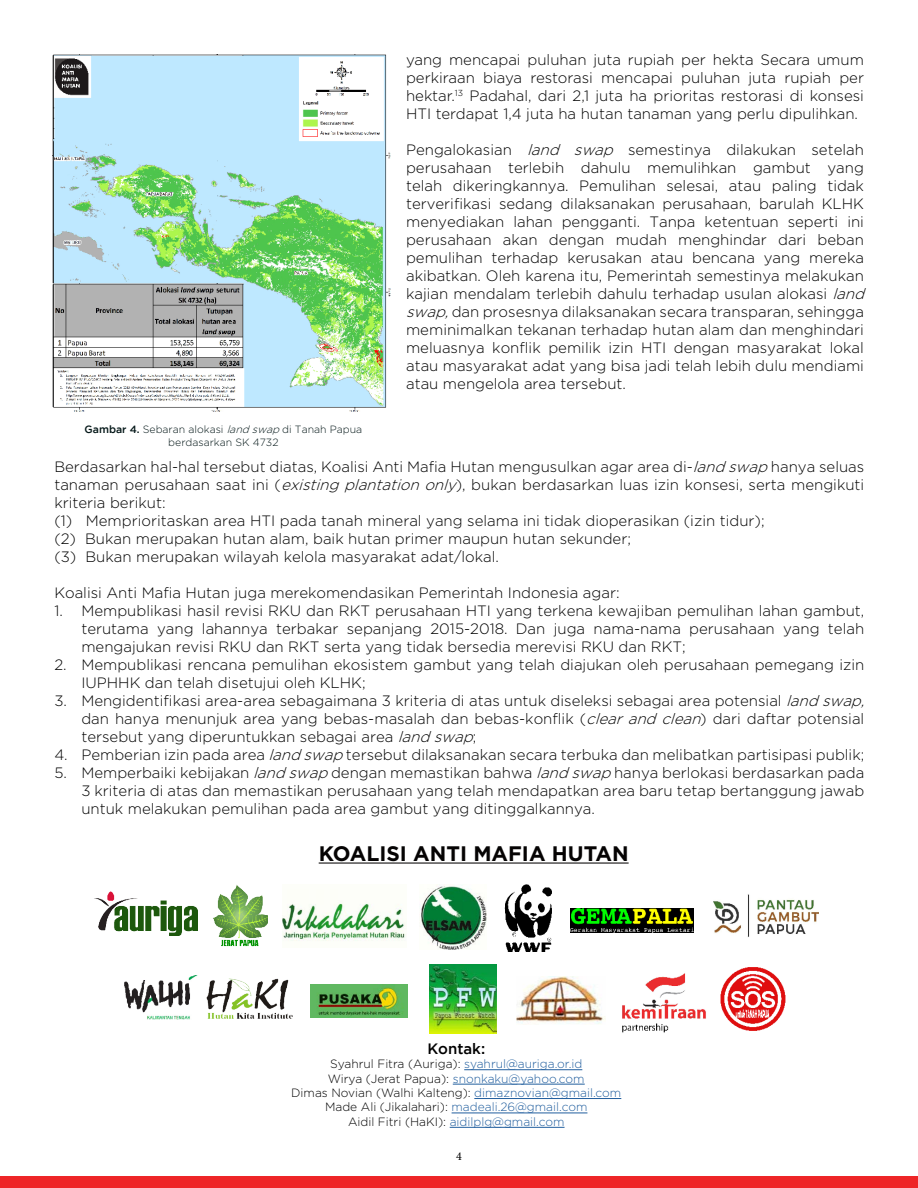
<style>
.page{position:relative;width:918px;height:1188px;background:#fff}
.page>*{position:absolute;margin:0;border:0;box-sizing:border-box;transform-origin:0 0}
.t1{font:700 21px "Gotham";color:#050303}
.t2{font:300 15px/18px "Gotham";color:#000101}
.t3{font:300 15px/18px "Gotham";color:#000;text-align:justify}
.t4{font:500 15px "Gotham";color:#000}
.t5{font:300 12px/14.4px "Gotham";color:#000;text-align:center}
.t6{font:12px "Minion Pro";color:#000}
.t7{font:300 10.5px/12.6px "Gotham";color:#041718;text-align:center}
.s1{font-weight:500}
.s2{font-style:italic}
.s3{color:#215e9e}
</style>
<div class="page">
<div style="left:0;top:1177px;width:918px;height:11px;background:#ee2527"></div>
<hr style="left:319px;top:863px;width:310px;height:1px;background:#050303">
<img style="left:622px;top:973px;width:84px;height:60px">
<img style="left:713px;top:894px;width:106px;height:43px">
<img style="left:571px;top:908px;width:123px;height:25px">
<img style="left:310px;top:984px;width:98px;height:33px">
<img style="left:94px;top:892px;width:103px;height:44px">
<img style="left:124px;top:975px;width:74px;height:44px">
<img style="left:213px;top:885px;width:55px;height:62px">
<img style="left:206px;top:979px;width:87px;height:40px">
<img style="left:282px;top:903px;width:124px;height:38px">
<img style="left:420px;top:884px;width:67px;height:66px">
<img style="left:504px;top:884px;width:48px;height:68px">
<img style="left:516px;top:976px;width:89px;height:48px">
<img style="left:721px;top:967px;width:65px;height:64px">
<img style="left:430px;top:965px;width:66px;height:68px">
<hr style="left:464px;top:1069px;width:118px;height:1px;background:#215e9e">
<hr style="left:453px;top:1084px;width:132px;height:1px;background:#215e9e">
<hr style="left:474px;top:1098px;width:147px;height:1px;background:#215e9e">
<hr style="left:452px;top:1113px;width:135px;height:1px;background:#215e9e">
<hr style="left:450px;top:1127px;width:115px;height:1px;background:#215e9e">
<img style="left:52px;top:54px;width:339px;height:358px">
<p class="t7" style="left:85px;top:423px;width:279px"><span class="s1">Gambar 4.</span> Sebaran alokasi <span class="s2">land swap</span> di Tanah Papua berdasarkan SK 4732</p>
<p class="t3" style="left:406px;top:50px;width:459px">yang mencapai puluhan juta rupiah per hekta Secara umum perkiraan biaya restorasi mencapai puluhan juta rupiah per hektar.<sup>13</sup> Padahal, dari 2,1 juta ha prioritas restorasi di konsesi HTI terdapat 1,4 juta ha hutan tanaman yang perlu dipulihkan.</p>
<p class="t2" style="left:406px;top:140px;width:464px">Pengalokasian <span class="s2">land swap</span> semestinya dilakukan setelah perusahaan terlebih dahulu memulihkan gambut yang telah dikeringkannya. Pemulihan selesai, atau paling tidak terverifikasi sedang dilaksanakan perusahaan, barulah KLHK menyediakan lahan pengganti. Tanpa ketentuan seperti ini perusahaan akan dengan mudah menghindar dari beban pemulihan terhadap kerusakan atau bencana yang mereka akibatkan. Oleh karena itu, Pemerintah semestinya melakukan kajian mendalam terlebih dahulu terhadap usulan alokasi <span class="s2">land swap,</span>dan prosesnya dilaksanakan secara transparan, sehingga meminimalkan tekanan terhadap hutan alam dan menghindari meluasnya konflik pemilik izin HTI dengan masyarakat lokal atau masyarakat adat yang bisa jadi telah lebih dulu mendiami atau mengelola area tersebut.</p>
<p class="t2" style="left:54px;top:458px;width:812px">Berdasarkan hal-hal tersebut diatas, Koalisi Anti Mafia Hutan mengusulkan agar area di-<span class="s2">land swap</span> hanya seluas tanaman perusahaan saat ini (<span class="s2">existing plantation only</span>), bukan berdasarkan luas izin konsesi, serta mengikuti kriteria berikut:<br>(1) Memprioritaskan area HTI pada tanah mineral yang selama ini tidak dioperasikan (izin tidur);<br>(2) Bukan merupakan hutan alam, baik hutan primer maupun hutan sekunder;<br>(3) Bukan merupakan wilayah kelola masyarakat adat/lokal.</p>
<p class="t2" style="left:54px;top:584px;width:567px">Koalisi Anti Mafia Hutan juga merekomendasikan Pemerintah Indonesia agar:</p>
<p class="t2" style="left:81px;top:602px;width:785px;text-align:justify;text-indent:-27px">1. Mempublikasi hasil revisi RKU dan RKT perusahaan HTI yang terkena kewajiban pemulihan lahan gambut, terutama yang lahannya terbakar sepanjang 2015-2018. Dan juga nama-nama perusahaan yang telah mengajukan revisi RKU dan RKT serta yang tidak bersedia merevisi RKU dan RKT;</p>
<p class="t2" style="left:81px;top:656px;width:785px;text-indent:-27px">2. Mempublikasi rencana pemulihan ekosistem gambut yang telah diajukan oleh perusahaan pemegang izin<br>IUPHHK dan telah disetujui oleh KLHK;</p>
<p class="t2" style="left:81px;top:692px;width:789px;text-indent:-27px">3. Mengidentifikasi area-area sebagaimana 3 kriteria di atas untuk diseleksi sebagai area potensial <span class="s2">land swap, </span>dan hanya menunjuk area yang bebas-masalah dan bebas-konflik (<span class="s2">clear and clean</span>) dari daftar potensial tersebut yang diperuntukkan sebagai area <span class="s2">land swap</span>;</p>
<p class="t2" style="left:54px;top:746px;width:812px">4. Pemberian izin pada area <span class="s2">land swap</span> tersebut dilaksanakan secara terbuka dan melibatkan partisipasi publik;</p>
<p class="t2" style="left:81px;top:764px;width:785px;text-align:justify;text-indent:-27px">5. Memperbaiki kebijakan <span class="s2">land swap</span> dengan memastikan bahwa <span class="s2">land swap</span> hanya berlokasi berdasarkan pada 3 kriteria di atas dan memastikan perusahaan yang telah mendapatkan area baru tetap bertanggung jawab untuk melakukan pemulihan pada area gambut yang ditinggalkannya.</p>
<h1 class="t1" style="left:319px;top:840px;width:311px">KOALISI ANTI MAFIA HUTAN</h1>
<p class="t4" style="left:427px;top:1040px;width:59px">Kontak:</p>
<p class="t5" style="left:291px;top:1057px;width:332px">Syahrul Fitra (Auriga): <span class="s3">syahrul@auriga.or.id<br></span>Wirya (Jerat Papua): <span class="s3">snonkaku@yahoo.com<br></span>Dimas Novian (Walhi Kalteng): <span class="s3">dimaznovian@gmail.com </span>Made Ali (Jikalahari): <span class="s3">madeali.26@gmail.com<br></span>Aidil Fitri (HaKI): <span class="s3">aidilplg@gmail.com</span></p>
<p class="t6" style="left:456px;top:1148px;width:7px">4</p>
</div>
